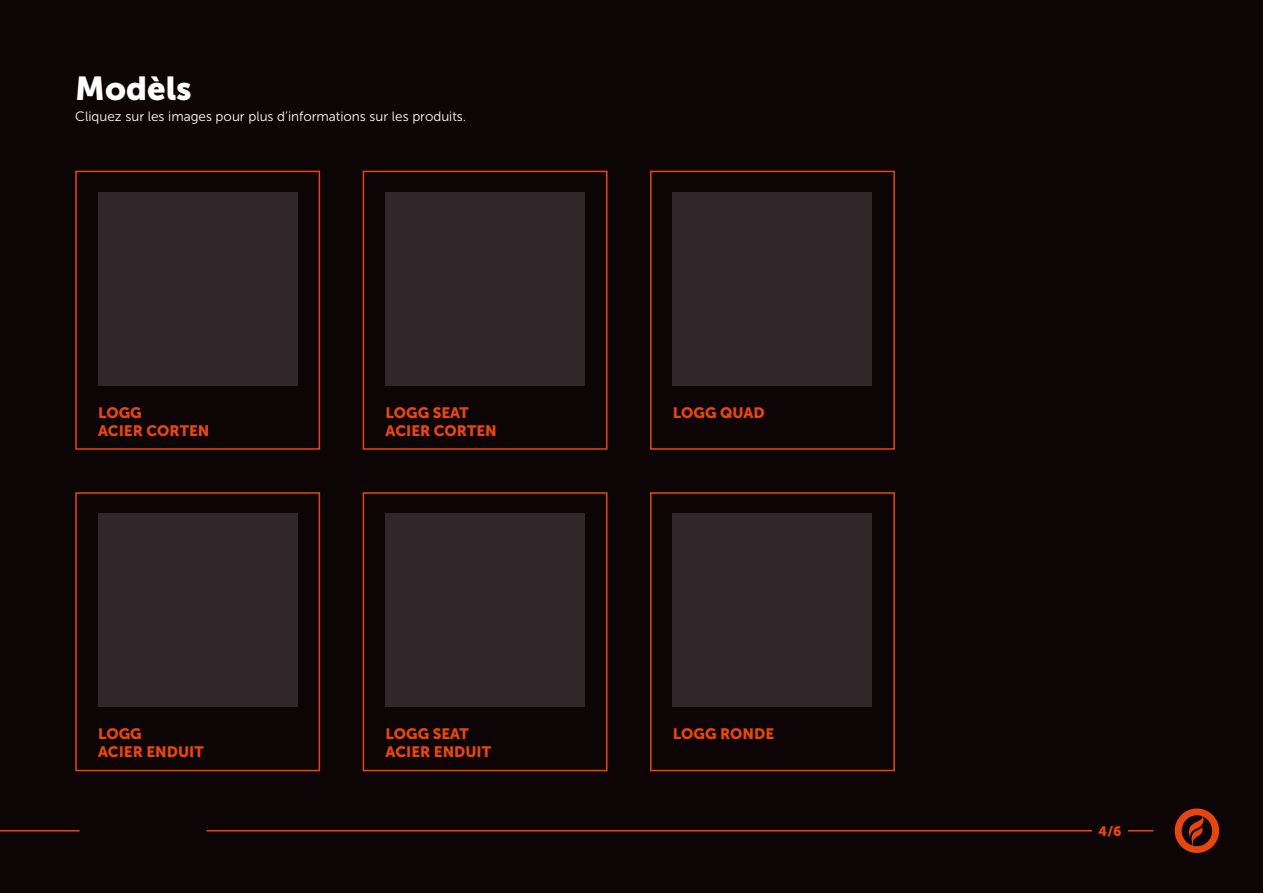
<style>
.page{position:relative;width:1263px;height:893px;background:#0d0405}
.page>*{position:absolute;margin:0;border:0;box-sizing:border-box;transform-origin:0 0}
.t1{font:33px "Museo Sans 900";color:#fff}
.t2{font:15px/18px "Museo Sans 900";color:#e84610}
.t3{font:13.5px "Museo Sans 300";color:#fff}
.t4{font:13.5px "Museo Sans 900";color:#e84610}
</style>
<div class="page">
<svg style="left:1128px;top:830px;width:25px;height:1px"></svg>
<hr style="left:0;top:830px;width:80px;height:1px;background:#e84610">
<svg style="left:1175px;top:808px;width:44px;height:45px"></svg>
<hr style="left:207px;top:830px;width:885px;height:1px;background:#e84610">
<div style="left:650px;top:171px;width:245px;height:279px;border:2px solid #e84610"></div>
<div style="left:650px;top:492px;width:245px;height:279px;border:2px solid #e84610"></div>
<div style="left:673px;top:192px;width:199px;height:193px;background:#31272b"></div>
<div style="left:673px;top:513px;width:199px;height:194px;background:#31272b"></div>
<div style="left:363px;top:492px;width:244px;height:279px;border:2px solid #e84610"></div>
<div style="left:385px;top:513px;width:200px;height:194px;background:#31272b"></div>
<div style="left:363px;top:171px;width:244px;height:279px;border:2px solid #e84610"></div>
<div style="left:385px;top:192px;width:200px;height:193px;background:#31272b"></div>
<div style="left:75px;top:171px;width:245px;height:279px;border:2px solid #e84610"></div>
<div style="left:75px;top:492px;width:245px;height:279px;border:2px solid #e84610"></div>
<div style="left:98px;top:192px;width:199px;height:193px;background:#31272b"></div>
<div style="left:98px;top:513px;width:199px;height:194px;background:#31272b"></div>
<h1 class="t1" style="left:75px;top:70px;width:118px">Modèls</h1>
<p class="t3" style="left:75px;top:109px;width:392px">Cliquez sur les images pour plus d’informations sur les produits.</p>
<p class="t2" style="left:98px;top:403px;width:113px">LOGG<br>ACIER CORTEN</p>
<p class="t2" style="left:385px;top:403px;width:113px">LOGG SEAT<br>ACIER CORTEN</p>
<p class="t2" style="left:673px;top:403px;width:93px">LOGG QUAD</p>
<p class="t2" style="left:98px;top:725px;width:107px">LOGG<br>ACIER ENDUIT</p>
<p class="t2" style="left:385px;top:725px;width:85px">LOGG SEAT</p>
<p class="t2" style="left:673px;top:725px;width:103px">LOGG RONDE</p>
<p class="t2" style="left:385px;top:743px;width:107px">ACIER ENDUIT</p>
<p class="t4" style="left:1099px;top:823px;width:24px">4/6</p>
</div>
